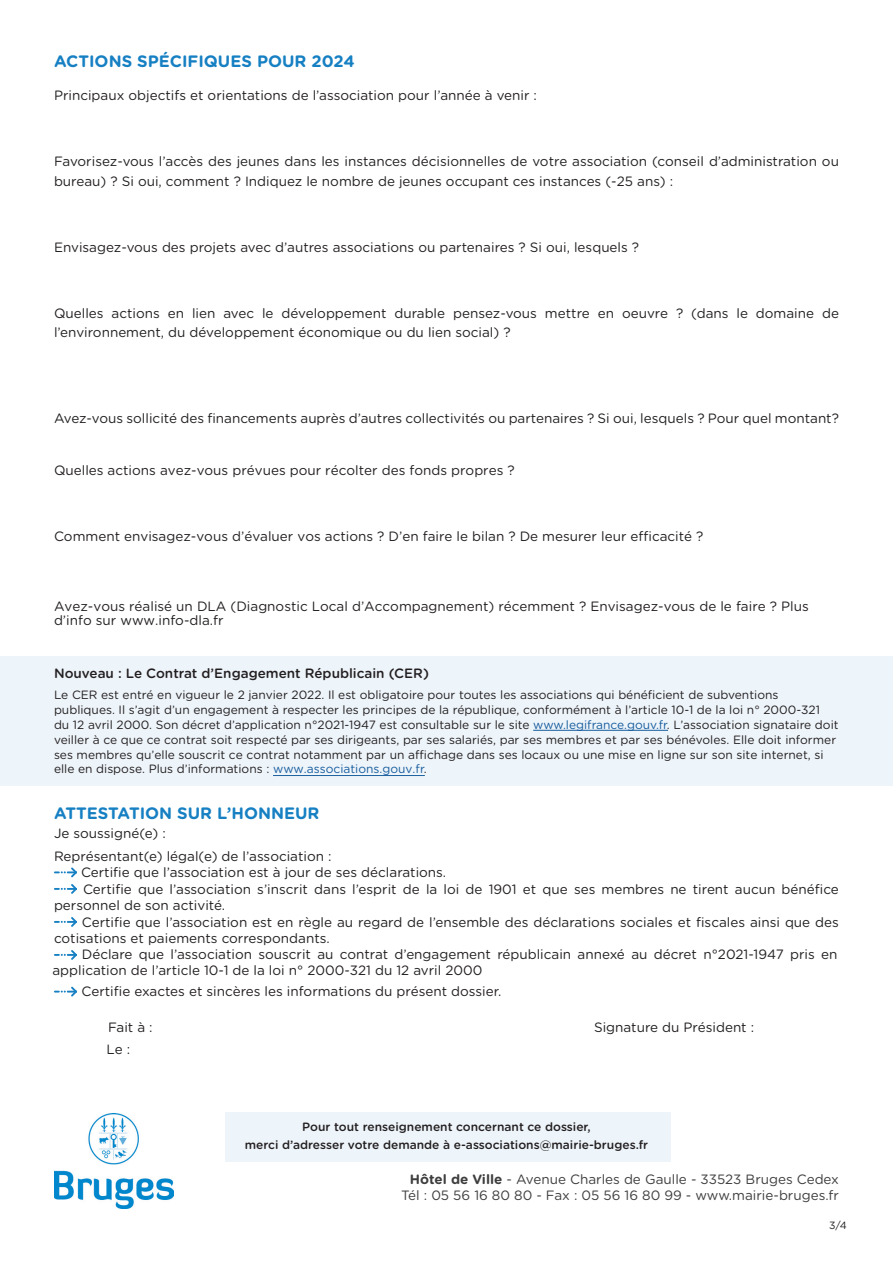
<style>
.page{position:relative;width:893px;height:1263px;background:#fff}
.page>*{position:absolute;margin:0;border:0;box-sizing:border-box;transform-origin:0 0}
.t1{font:700 16.5px "Gotham Rounded";color:#1680c3}
.t2{font:13.5px/16.5px "Gotham Rounded";color:#231f20}
.t3{font:13.5px "Gotham Rounded";color:#3e3e3f}
.t4{font:500 13.5px "Gotham Rounded";color:#231f20}
.t5{font:12px/15px "Gotham Rounded";color:#231f20}
.t6{font:500 12px "Gotham Rounded";color:#231f20}
.t7{font:10.5px "Gotham Rounded";color:#231f20}
.s1{color:#175d9e}
.s2{font-weight:700}
</style>
<div class="page">
<div style="left:225px;top:1112px;width:445px;height:49px;background:#edf4fa"></div>
<div style="left:0;top:656px;width:893px;height:129px;background:#edf4fa"></div>
<img style="left:54px;top:1113px;width:119px;height:96px">
<svg style="left:54px;top:867px;width:23px;height:10px"></svg>
<svg style="left:54px;top:884px;width:23px;height:10px"></svg>
<svg style="left:54px;top:917px;width:23px;height:10px"></svg>
<svg style="left:54px;top:950px;width:23px;height:10px"></svg>
<svg style="left:54px;top:986px;width:23px;height:10px"></svg>
<hr style="left:533px;top:730px;width:135px;height:1px;background:#175d9e">
<hr style="left:273px;top:775px;width:152px;height:1px;background:#175d9e">
<p class="t1" style="left:54px;top:49px;width:302px">ACTIONS SPÉCIFIQUES POUR 2024</p>
<p class="t2" style="left:54px;top:87px;width:485px">Principaux objectifs et orientations de l’association pour l’année à venir :</p>
<p class="t2" style="left:54px;top:151px;width:786px;line-height:19.5px">Favorisez-vous l’accès des jeunes dans les instances décisionnelles de votre association (conseil d’administration ou bureau) ? Si oui, comment ? Indiquez le nombre de jeunes occupant ces instances (-25 ans) :</p>
<p class="t2" style="left:54px;top:238px;width:587px">Envisagez-vous des projets avec d’autres associations ou partenaires ? Si oui, lesquels ?</p>
<p class="t2" style="left:54px;top:303px;width:786px;line-height:19.5px">Quelles actions en lien avec le développement durable pensez-vous mettre en oeuvre ? (dans le domaine de l’environnement, du développement économique ou du lien social) ?</p>
<p class="t2" style="left:54px;top:409px;width:786px">Avez-vous sollicité des financements auprès d’autres collectivités ou partenaires ? Si oui, lesquels ? Pour quel montant?</p>
<p class="t2" style="left:54px;top:462px;width:462px">Quelles actions avez-vous prévues pour récolter des fonds propres ?</p>
<p class="t2" style="left:54px;top:527px;width:651px">Comment envisagez-vous d’évaluer vos actions ? D’en faire le bilan ? De mesurer leur efficacité ?</p>
<p class="t2" style="left:54px;top:599px;width:756px;line-height:13.5px">Avez-vous réalisé un DLA (Diagnostic Local d’Accompagnement) récemment ? Envisagez-vous de le faire ? Plus d’info sur www.info-dla.fr</p>
<p class="t4" style="left:54px;top:663px;width:376px">Nouveau : Le Contrat d’Engagement Républicain (CER)</p>
<p class="t5" style="left:54px;top:686px;width:786px">Le CER est entré en vigueur le 2 janvier 2022. Il est obligatoire pour toutes les associations qui bénéficient de subventions publiques. Il s’agit d’un engagement à respecter les principes de la république, conformément à l’article 10-1 de la loi n° 2000-321<br>du 12 avril 2000. Son décret d’application n°2021-1947 est consultable sur le site <span class="s1">www.legifrance.gouv.fr</span>. L’association signataire doit veiller à ce que ce contrat soit respecté par ses dirigeants, par ses salariés, par ses membres et par ses bénévoles. Elle doit informer ses membres qu’elle souscrit ce contrat notamment par un affichage dans ses locaux ou une mise en ligne sur son site internet, si elle en dispose. Plus d’informations : <span class="s1">www.associations.gouv.fr</span>.</p>
<p class="t1" style="left:54px;top:801px;width:267px">ATTESTATION SUR L’HONNEUR</p>
<p class="t2" style="left:54px;top:825px;width:113px">Je soussigné(e) :</p>
<p class="t2" style="left:54px;top:847px;width:279px">Représentant(e) légal(e) de l’association :</p>
<p class="t2" style="left:81px;top:864px;width:367px">Certifie que l’association est à jour de ses déclarations.</p>
<p class="t2" style="left:54px;top:880px;width:786px;text-indent:29px">Certifie que l’association s’inscrit dans l’esprit de la loi de 1901 et que ses membres ne tirent aucun bénéfice personnel de son activité.</p>
<p class="t2" style="left:54px;top:913px;width:786px;text-indent:28px">Certifie que l’association est en règle au regard de l’ensemble des déclarations sociales et fiscales ainsi que des cotisations et paiements correspondants.</p>
<p class="t2" style="left:53px;top:945px;width:786px;text-indent:29px">Déclare que l’association souscrit au contrat d’engagement républicain annexé au décret n°2021-1947 pris en application de l’article 10-1 de la loi n° 2000-321 du 12 avril 2000</p>
<p class="t2" style="left:82px;top:983px;width:421px">Certifie exactes et sincères les informations du présent dossier.</p>
<p class="t2" style="left:108px;top:1018px;width:46px">Fait à :</p>
<p class="t2" style="left:594px;top:1018px;width:162px">Signature du Président :</p>
<p class="t2" style="left:107px;top:1041px;width:25px">Le :</p>
<p class="t6" style="left:302px;top:1118px;width:290px">Pour tout renseignement concernant ce dossier,</p>
<p class="t6" style="left:245px;top:1136px;width:405px">merci d’adresser votre demande à e-associations@mairie-bruges.fr</p>
<p class="t3" style="left:410px;top:1170px;width:430px"><span class="s2">Hôtel de Ville</span> - Avenue Charles de Gaulle - 33523 Bruges Cedex</p>
<p class="t3" style="left:401px;top:1186px;width:439px">Tél : 05 56 16 80 80 - Fax : 05 56 16 80 99 - www.mairie-bruges.fr</p>
<p class="t7" style="left:829px;top:1218px;width:19px">3/4</p>
</div>
